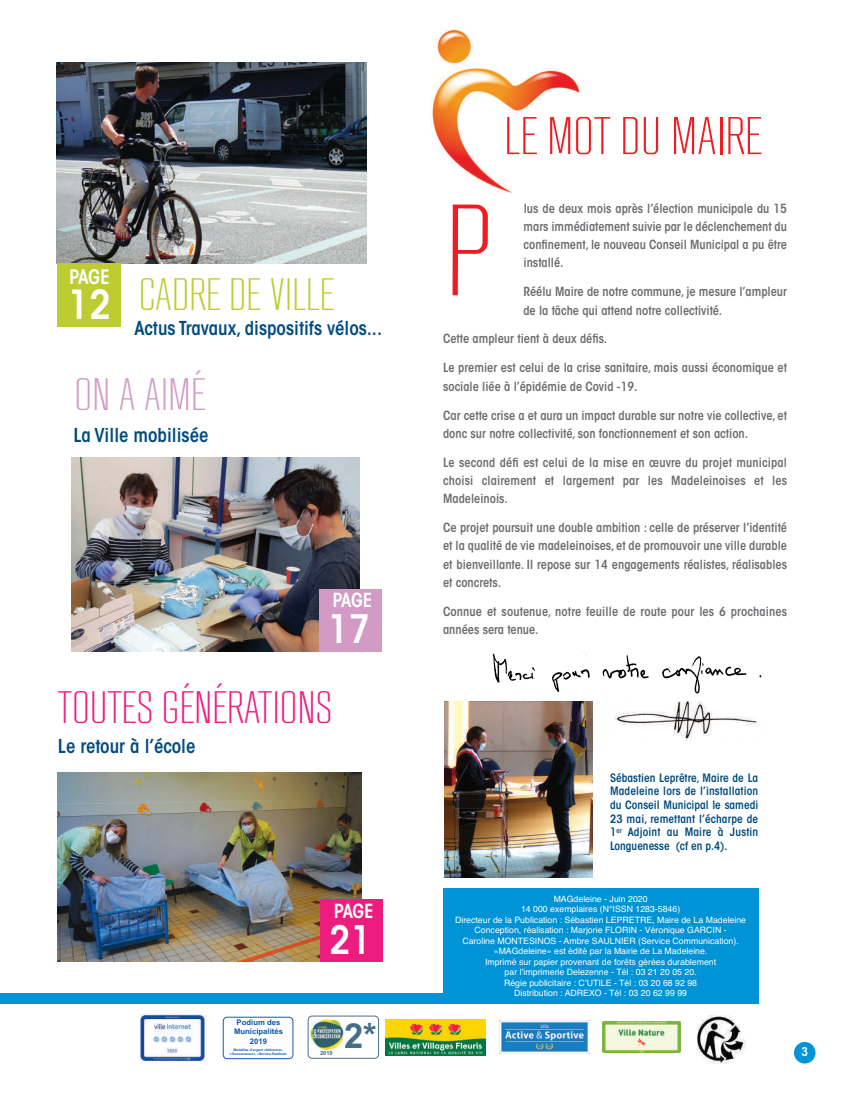
<style>
.page{position:relative;width:851px;height:1099px;background:#fff}
.page>*{position:absolute;margin:0;border:0;box-sizing:border-box;transform-origin:0 0}
.t1{font:300 128.38px "RB No 2";color:#ee1d23}
.t2{font:300 52.5px "RB No 2";color:#ee1d23}
.t3{font:300 45px "RB No 2";color:#ed1d7f}
.t4{font:300 45px "RB No 2";color:#bdcd31}
.t5{font:300 45px "RB No 2";color:#d29ac5}
.t6{font:600 condensed 39.88px "ITC Avant Garde Std";color:#fff}
.t7{font:600 condensed 38.88px "ITC Avant Garde Std";color:#fff}
.t8{font:700 34.5px "Arial";color:#456e86}
.t9{font:600 condensed 19.75px "ITC Avant Garde Std";color:#fff}
.t10{font:600 condensed 19.25px "ITC Avant Garde Std";letter-spacing:-.03em;color:#fff}
.t11{font:600 condensed 19px "ITC Avant Garde Std";color:#014b7e}
.t12{font:600 condensed 12.5px/18.2px "ITC Avant Garde Std";color:#6c6d70}
.t13{font:600 condensed 12px "ITC Avant Garde Std";color:#fff}
.t14{font:600 condensed 11.38px/13.8px "ITC Avant Garde Std";letter-spacing:.01em;color:#014b7e;text-align:justify}
.t15{font:8.75px/10.5px "Helvetica";color:#fff;text-align:center}
.t16{font:700 7.75px/9.5px "Arial";color:#0a58a8;text-align:center}
.t17{font:700 5.62px "Arial";color:#456e86}
.t18{font:700 3.38px/4px "Arial";color:#0a58a8;text-align:center}
</style>
<div class="page">
<div style="left:793px;top:1041px;width:22px;height:22px;background:#0093d5;border-radius:50%"></div>
<div style="left:0;top:992px;width:756px;height:11px;background:#0093d5"></div>
<div style="left:443px;top:887px;width:315px;height:116px;background:#0093d5"></div>
<img style="left:431px;top:29px;width:149px;height:164px">
<img style="left:492px;top:651px;width:270px;height:54px">
<div style="left:600px;top:698px;width:186px;height:53px;background:#fff"></div>
<img style="left:615px;top:701px;width:144px;height:39px">
<img style="left:56px;top:63px;width:310px;height:200px">
<div style="left:58px;top:263px;width:63px;height:64px;background:#bdcd31"></div>
<img style="left:58px;top:772px;width:303px;height:189px">
<div style="left:321px;top:899px;width:62px;height:62px;background:#ed1d7f"></div>
<img style="left:444px;top:701px;width:148px;height:176px">
<img style="left:72px;top:457px;width:288px;height:194px">
<div style="left:319px;top:589px;width:62px;height:62px;background:#d29ac5"></div>
<img style="left:386px;top:1019px;width:99px;height:36px">
<img style="left:602px;top:1021px;width:79px;height:31px">
<img style="left:499px;top:1020px;width:90px;height:33px">
<svg style="left:223px;top:1016px;width:70px;height:43px"></svg>
<svg style="left:307px;top:1015px;width:72px;height:43px"></svg>
<img style="left:310px;top:1018px;width:34px;height:31px">
<img style="left:140px;top:1014px;width:67px;height:48px">
<img style="left:697px;top:1015px;width:49px;height:48px">
<h3 class="t9" style="left:69px;top:269px;width:42px">PAGE</h3>
<h3 class="t6" style="left:68px;top:289px;width:45px">12</h3>
<h3 class="t4" style="left:139px;top:278px;width:197px">CADRE DE VILLE</h3>
<h3 class="t11" style="left:134px;top:320px;width:249px">Actus Travaux, dispositifs vélos...</h3>
<h3 class="t5" style="left:75px;top:378px;width:132px">ON A AIMÉ</h3>
<h3 class="t11" style="left:73px;top:427px;width:137px">La Ville mobilisée</h3>
<h3 class="t10" style="left:332px;top:593px;width:41px">PAGE</h3>
<h3 class="t7" style="left:328px;top:614px;width:44px">17</h3>
<h3 class="t3" style="left:58px;top:690px;width:276px">TOUTES GÉNÉRATIONS</h3>
<h3 class="t11" style="left:58px;top:738px;width:139px">Le retour à l’école</h3>
<h3 class="t10" style="left:334px;top:903px;width:41px">PAGE</h3>
<p class="t16" style="left:234px;top:1017px;width:50px">Podium des<br>Municipalités<br>2019</p>
<p class="t18" style="left:230px;top:1047px;width:59px">Médailles d’argent «Attirance», «Gouvernance», «Service Restitué»</p>
<h3 class="t7" style="left:329px;top:924px;width:44px">21</h3>
<p class="t17" style="left:320px;top:1049px;width:14px">2019</p>
<h3 class="t8" style="left:344px;top:1015px;width:34px">2*</h3>
<h2 class="t2" style="left:504px;top:117px;width:259px">LE MOT DU MAIRE</h2>
<p class="t12" style="left:523px;top:200px;width:265px;text-align:justify">lus de deux mois après l’élection municipale du 15 mars immédiatement suivie par le déclenchement du confinement, le nouveau Conseil Municipal a pu être installé.</p>
<p class="t12" style="left:523px;top:284px;width:265px">Réélu Maire de notre commune, je mesure l’ampleur de la tâche qui attend notre collectivité.</p>
<p class="t12" style="left:443px;top:331px;width:166px">Cette ampleur tient à deux défis.</p>
<p class="t12" style="left:443px;top:360px;width:345px">Le premier est celui de la crise sanitaire, mais aussi économique et sociale liée à l’épidémie de Covid -19.</p>
<p class="t12" style="left:443px;top:407px;width:345px">Car cette crise a et aura un impact durable sur notre vie collective, et donc sur notre collectivité, son fonctionnement et son action.</p>
<p class="t12" style="left:443px;top:454px;width:345px;text-align:justify">Le second défi est celui de la mise en œuvre du projet municipal choisi clairement et largement par les Madeleinoises et les Madeleinois.</p>
<p class="t12" style="left:443px;top:519px;width:345px;text-align:justify">Ce projet poursuit une double ambition : celle de préserver l’identité et la qualité de vie madeleinoises, et de promouvoir une ville durable et bienveillante. Il repose sur 14 engagements réalistes, réalisables et concrets.</p>
<p class="t12" style="left:443px;top:603px;width:345px">Connue et soutenue, notre feuille de route pour les 6 prochaines années sera tenue.</p>
<h1 class="t1" style="left:445px;top:204px;width:49px">P</h1>
<p class="t14" style="left:610px;top:771px;width:150px">Sébastien Leprêtre, Maire de La Madeleine lors de l’installation du Conseil Municipal le samedi 23 mai, remettant l’écharpe de 1<sup>er</sup> Adjoint au Maire à Justin Longuenesse (cf en p.4).</p>
<p class="t15" style="left:455px;top:893px;width:292px">MAGdeleine - Juin 2020<br>14 000 exemplaires (N°ISSN 1283-5846)<br>Directeur de la Publication : Sébastien LEPRETRE, Maire de La Madeleine Conception, réalisation : Marjorie FLORIN - Véronique GARCIN -<br>Caroline MONTESINOS - Ambre SAULNIER (Service Communication). «MAGdeleine» est édité par la Mairie de La Madeleine.<br>Imprimé sur papier provenant de forêts gérées durablement<br>par l’imprimerie Delezenne - Tél : 03 21 20 05 20.<br>Régie publicitaire : C’UTILE - Tél : 03 20 68 92 98<br>Distribution : ADREXO - Tél : 03 20 62 99 99</p>
<p class="t13" style="left:801px;top:1047px;width:8px">3</p>
</div>
